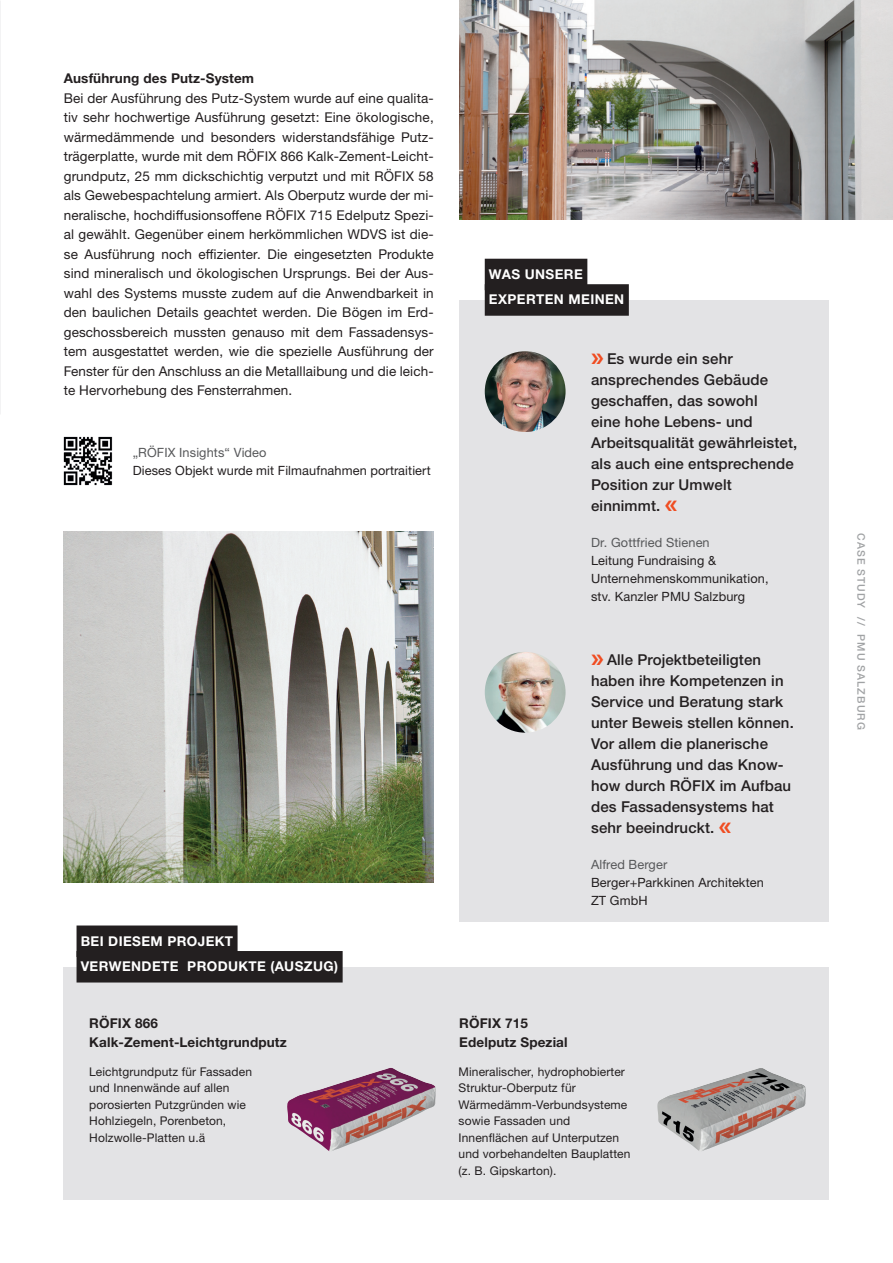
<style>
.page{position:relative;width:893px;height:1263px;background:#fff}
.page>*{position:absolute;margin:0;border:0;box-sizing:border-box;transform-origin:0 0}
.t1{font:500 15px/21px "Helvetica Neue LTW1 G";letter-spacing:.01em;color:#231f20}
.t2{font:13.5px/19.5px "Helvetica Neue LTW1 G";letter-spacing:.01em;color:#231f20;text-align:justify}
.t3{font:700 13.5px/19.5px "Helvetica Neue LTW1 G";letter-spacing:.01em;color:#231f20}
.t4{font:700 13.5px/25.5px "Helvetica Neue LTW1 G";letter-spacing:.03em;color:#fff}
.t5{font:12.75px/18px "Helvetica Neue LTW1 G";letter-spacing:.01em;color:#231f20}
.t6{font:12.75px "Helvetica Neue LTW1 G";letter-spacing:.01em;color:#57585a}
.t7{font:12px/16.5px "Helvetica Neue LTW1 G";letter-spacing:.01em;color:#231f20}
.t8{font:500 10.5px "Helvetica Neue LTW1 G";letter-spacing:.1em;color:#a0a2a4}
</style>
<div class="page">
<div style="left:64px;top:967px;width:765px;height:232px;background:#e3e3e5"></div>
<div style="left:77px;top:925px;width:161px;height:32px;background:#231f20"></div>
<div style="left:77px;top:951px;width:266px;height:31px;background:#231f20"></div>
<img style="left:657px;top:1068px;width:149px;height:83px">
<img style="left:287px;top:1068px;width:149px;height:83px">
<div style="left:459px;top:300px;width:370px;height:622px;background:#e3e3e5"></div>
<div style="left:485px;top:259px;width:102px;height:31px;background:#231f20"></div>
<div style="left:485px;top:284px;width:144px;height:32px;background:#231f20"></div>
<img style="left:485px;top:351px;width:81px;height:81px;border-radius:40px">
<img style="left:485px;top:652px;width:81px;height:81px;border-radius:40px">
<img style="left:459px;top:0;width:434px;height:220px">
<img style="left:63px;top:436px;width:50px;height:50px">
<img style="left:0;top:0;width:1px;height:415px">
<img style="left:64px;top:532px;width:370px;height:351px">
<p class="t3" style="left:64px;top:69px;width:192px">Ausführung des Putz-System</p>
<p class="t2" style="left:64px;top:88px;width:371px">Bei der Ausführung des Putz-System wurde auf eine qualita&shy;tiv sehr hochwertige Ausführung gesetzt: Eine ökologische, wärmedämmende und besonders widerstandsfähige Putz&shy;trägerplatte, wurde mit dem RÖFIX 866 Kalk-Zement-Leicht&shy;grundputz, 25 mm dickschichtig verputzt und mit RÖFIX 58 als Gewebespachtelung armiert. Als Oberputz wurde der mi&shy;neralische, hochdiffusionsoffene RÖFIX 715 Edelputz Spezi&shy;al gewählt. Gegenüber einem herkömmlichen WDVS ist die&shy;se Ausführung noch effizienter. Die eingesetzten Produkte sind mineralisch und ökologischen Ursprungs. Bei der Aus&shy;wahl des Systems musste zudem auf die Anwendbarkeit in den baulichen Details geachtet werden. Die Bögen im Erd&shy;geschossbereich mussten genauso mit dem Fassadensys&shy;tem ausgestattet werden, wie die spezielle Ausführung der Fenster für den Anschluss an die Metalllaibung und die leich&shy;te Hervorhebung des Fensterrahmen.</p>
<p class="t6" style="left:133px;top:444px;width:135px">„RÖFIX Insights“ Video</p>
<p class="t5" style="left:133px;top:461px;width:300px">Dieses Objekt wurde mit Filmaufnahmen portraitiert</p>
<p class="t4" style="left:81px;top:928px;width:259px">BEI DIESEM PROJEKT<br>VERWENDETE PRODUKTE (AUSZUG)</p>
<p class="t4" style="left:489px;top:261px;width:137px">WAS UNSERE<br>EXPERTEN MEINEN</p>
<p class="t1" style="left:591px;top:348px;width:208px;text-indent:16px">Es wurde ein sehr ansprechendes Gebäude geschaffen, das sowohl<br>eine hohe Lebens- und<br>Arbeitsqualität gewährleistet, als auch eine entsprechende<br>Position zur Umwelt einnimmt.</p>
<p class="t6" style="left:591px;top:534px;width:120px">Dr. Gottfried Stienen</p>
<p class="t5" style="left:591px;top:551px;width:179px">Leitung Fundraising &amp;<br>Unternehmenskommunikation, stv. Kanzler PMU Salzburg</p>
<p class="t1" style="left:591px;top:649px;width:204px;text-indent:16px">Alle Projektbeteiligten haben ihre Kompetenzen in<br>Service und Beratung stark unter Beweis stellen können.<br>Vor allem die planerische<br>Ausführung und das Know&shy;how durch RÖFIX im Aufbau des Fassadensystems hat sehr beeindruckt.</p>
<p class="t6" style="left:591px;top:856px;width:78px">Alfred Berger</p>
<p class="t5" style="left:591px;top:873px;width:174px">Berger+Parkkinen Architekten<br>ZT GmbH</p>
<p class="t3" style="left:89px;top:1013px;width:199px">RÖFIX 866<br>Kalk-Zement-Leichtgrundputz</p>
<p class="t3" style="left:459px;top:1013px;width:110px">RÖFIX 715<br>Edelputz Spezial</p>
<p class="t7" style="left:89px;top:1063px;width:164px">Leichtgrundputz für Fassaden und Innenwände auf allen porosierten Putzgründen wie<br>Hohlziegeln, Porenbeton,<br>Holzwolle-Platten u.ä</p>
<p class="t7" style="left:459px;top:1063px;width:173px">Mineralischer, hydrophobierter<br>Struktur-Oberputz für<br>Wärmedämm-Verbundsysteme sowie Fassaden und<br>Innenflächen auf Unterputzen und vorbehandelten Bauplatten (z. B. Gipskarton).</p>
<p class="t8" style="left:867px;top:533px;width:198px;rotate:90deg">CASE STUDY // PMU SALZBURG</p>
</div>
